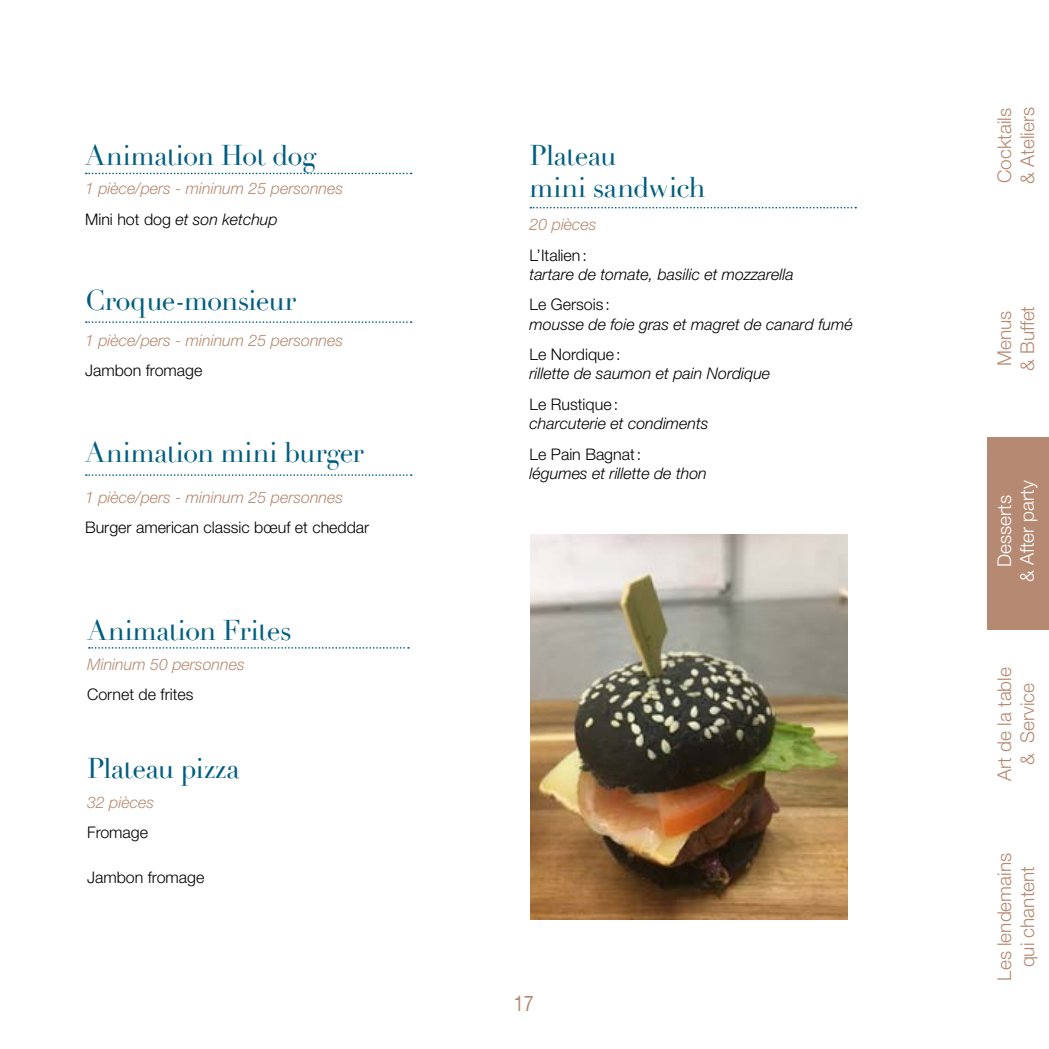
<style>
.page{position:relative;width:1049px;height:1049px;background:#fff}
.page>*{position:absolute;margin:0;border:0;box-sizing:border-box;transform-origin:0 0}
.t1{font:28px/32px "Didot";letter-spacing:-.01em;color:#005e80}
.t2{font:21.6px "Helvetica Neue";color:#b68a72;scale:.83 1}
.t3{font:300 19px/22.8px "Helvetica Neue";color:#b68a72}
.t4{font:300 19px/22.8px "Helvetica Neue";color:#fff;text-align:center}
.t5{font:italic 300 16px "Helvetica Neue";color:#000}
.t6{font:italic 300 16px/30.6px "Helvetica Neue";color:#b68a72}
.t7{font:300 16px "Helvetica Neue";color:#000}
.s1{font-style:normal;color:#000}
.s2{color:#000}
</style>
<div class="page">
<svg style="left:86px;top:173px;width:326px;height:1px"></svg>
<svg style="left:86px;top:321px;width:326px;height:2px"></svg>
<svg style="left:86px;top:474px;width:326px;height:2px"></svg>
<svg style="left:530px;top:207px;width:326px;height:1px"></svg>
<img style="left:530px;top:534px;width:317px;height:385px">
<svg style="left:89px;top:647px;width:320px;height:2px"></svg>
<div style="left:987px;top:437px;width:62px;height:193px;background:#b68a72"></div>
<h1 class="t1" style="left:85px;top:140px;width:233px">Animation Hot dog</h1>
<p class="t6" style="left:85px;top:173px;width:260px">1 pièce/pers - mininum 25 personnes<br><span class="s1">Mini hot dog</span> <span class="s2">et son ketchup</span></p>
<h1 class="t1" style="left:85px;top:285px;width:212px">Croque-monsieur</h1>
<p class="t6" style="left:85px;top:324px;width:260px">1 pièce/pers - mininum 25 personnes</p>
<p class="t7" style="left:85px;top:361px;width:119px">Jambon fromage</p>
<h1 class="t1" style="left:85px;top:437px;width:280px">Animation mini burger</h1>
<p class="t6" style="left:85px;top:482px;width:260px">1 pièce/pers - mininum 25 personnes</p>
<p class="t7" style="left:85px;top:518px;width:286px">Burger american classic bœuf et cheddar</p>
<h1 class="t1" style="left:87px;top:615px;width:206px">Animation Frites</h1>
<p class="t6" style="left:87px;top:648px;width:159px">Mininum 50 personnes</p>
<p class="t7" style="left:87px;top:685px;width:108px">Cornet de frites</p>
<h1 class="t1" style="left:87px;top:752px;width:154px">Plateau pizza</h1>
<p class="t6" style="left:87px;top:786px;width:68px">32 pièces</p>
<p class="t7" style="left:87px;top:823px;width:63px">Fromage</p>
<p class="t7" style="left:87px;top:867px;width:119px">Jambon fromage</p>
<h1 class="t1" style="left:530px;top:139px;width:178px">Plateau<br>mini sandwich</h1>
<p class="t6" style="left:530px;top:209px;width:68px">20 pièces</p>
<p class="t7" style="left:530px;top:245px;width:59px">L’Italien:</p>
<p class="t5" style="left:530px;top:265px;width:266px">tartare de tomate, basilic et mozzarella</p>
<p class="t7" style="left:530px;top:295px;width:82px">Le Gersois :</p>
<p class="t5" style="left:530px;top:314px;width:325px">mousse de foie gras et magret de canard fumé</p>
<p class="t7" style="left:530px;top:345px;width:92px">Le Nordique:</p>
<p class="t5" style="left:530px;top:364px;width:242px">rillette de saumon et pain Nordique</p>
<p class="t7" style="left:530px;top:394px;width:90px">Le Rustique:</p>
<p class="t5" style="left:530px;top:414px;width:181px">charcuterie et condiments</p>
<p class="t7" style="left:530px;top:444px;width:113px">Le Pain Bagnat:</p>
<p class="t5" style="left:530px;top:464px;width:179px">légumes et rillette de thon</p>
<h2 class="t2" style="left:514px;top:990px;width:26px">17</h2>
<p class="t3" style="left:993px;top:184px;width:78px;rotate:-90deg">Cocktails &amp; Ateliers</p>
<p class="t3" style="left:993px;top:371px;width:66px;rotate:-90deg">Menus &amp; Buffet</p>
<p class="t4" style="left:992px;top:582px;width:103px;rotate:-90deg">Desserts<br>&amp; After party</p>
<p class="t3" style="left:993px;top:781px;width:115px;text-align:center;rotate:-90deg">Art de la table &amp; Service</p>
<p class="t3" style="left:993px;top:980px;width:129px;text-align:center;rotate:-90deg">Les lendemains qui chantent</p>
</div>
